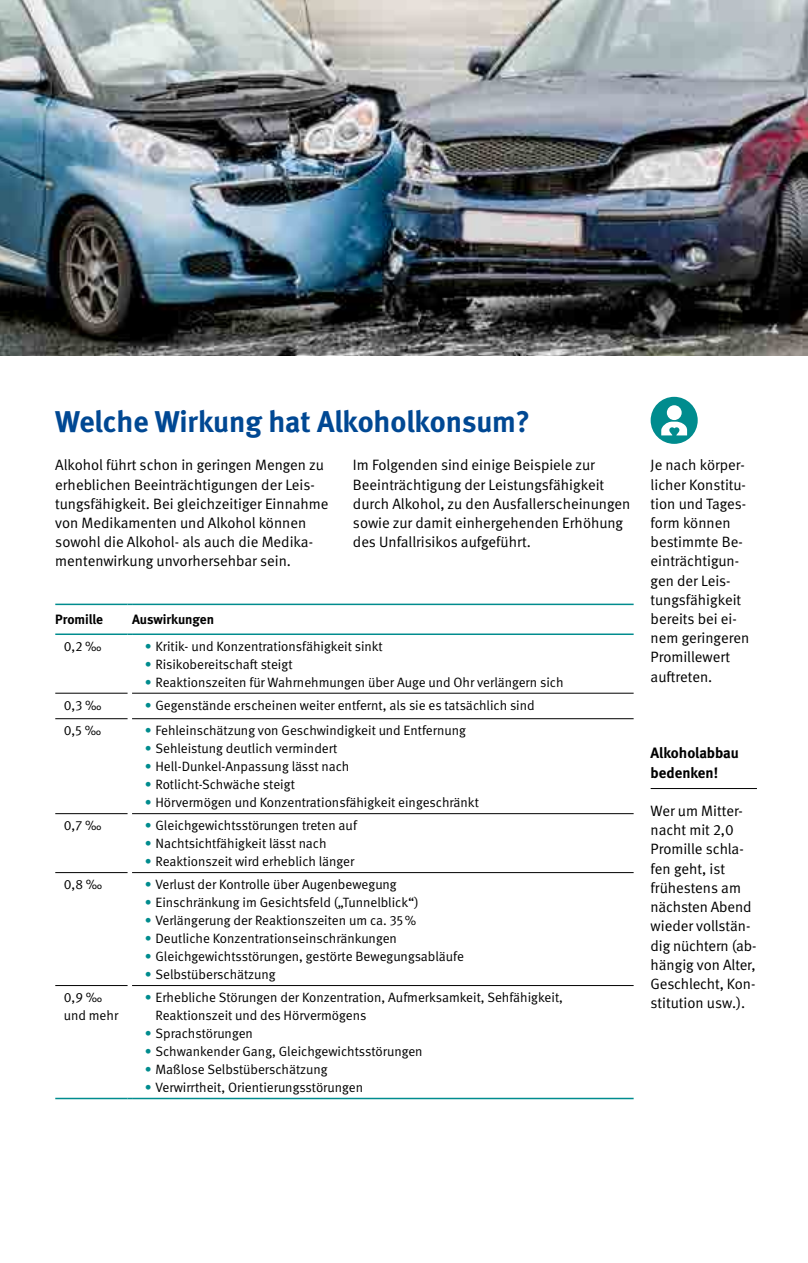
<style>
.page{position:relative;width:808px;height:1263px;background:#fff}
.page>*{position:absolute;margin:0;border:0;box-sizing:border-box;transform-origin:0 0}
.t1{font:700 30px "DGUV Meta";letter-spacing:-.005em;color:#004893}
.t2{font:15px/19.2px "DGUV Meta";color:#000}
.t3{font:700 15px/19.2px "DGUV Meta";letter-spacing:-.005em;color:#000}
.t4{font:13.5px/18px "DGUV Meta";color:#000}
.t5{font:700 13.5px "DGUV Meta";color:#000}
.s1{color:#008c8e}
</style>
<div class="page">
<img style="left:0;top:0;width:808px;height:355px">
<div style="left:651px;top:397px;width:47px;height:47px;background:#008c8e;border-radius:50%"></div>
<div style="left:667px;top:405px;width:15px;height:15px;background:#fff;border-radius:50%"></div>
<svg style="left:661px;top:422px;width:26px;height:13px"></svg>
<hr style="left:651px;top:788px;width:106px;height:1px;background:#000">
<hr style="left:55px;top:693px;width:73px;height:1px;background:#000">
<hr style="left:132px;top:693px;width:502px;height:1px;background:#000">
<hr style="left:55px;top:718px;width:73px;height:1px;background:#000">
<hr style="left:132px;top:718px;width:502px;height:1px;background:#000">
<hr style="left:55px;top:813px;width:73px;height:1px;background:#000">
<hr style="left:132px;top:813px;width:502px;height:1px;background:#000">
<hr style="left:55px;top:872px;width:73px;height:1px;background:#000">
<hr style="left:132px;top:872px;width:502px;height:1px;background:#000">
<hr style="left:55px;top:985px;width:73px;height:1px;background:#000">
<hr style="left:132px;top:985px;width:502px;height:1px;background:#000">
<hr style="left:55px;top:604px;width:73px;height:1px;background:#008c8e">
<hr style="left:132px;top:604px;width:502px;height:1px;background:#008c8e">
<hr style="left:55px;top:633px;width:73px;height:2px;background:#008c8e">
<hr style="left:132px;top:633px;width:502px;height:2px;background:#008c8e">
<hr style="left:55px;top:1098px;width:73px;height:1px;background:#008c8e">
<hr style="left:132px;top:1098px;width:502px;height:1px;background:#008c8e">
<h1 class="t1" style="left:55px;top:404px;width:476px">Welche Wirkung hat Alkoholkonsum?</h1>
<p class="t2" style="left:55px;top:456px;width:275px">Alkohol führt schon in geringen Mengen zu erheblichen Beeinträchtigungen der Leis&shy;tungsfähigkeit. Bei gleichzeitiger Einnahme von Medikamenten und Alkohol können sowohl die Alkohol- als auch die Medika&shy;mentenwirkung unvorhersehbar sein.</p>
<p class="t2" style="left:353px;top:456px;width:279px">Im Folgenden sind einige Beispiele zur Beeinträchtigung der Leistungsfähigkeit durch Alkohol, zu den Ausfallerscheinungen sowie zur damit einhergehenden Erhöhung des Unfallrisikos aufgeführt.</p>
<p class="t5" style="left:55px;top:612px;width:49px">Promille</p>
<p class="t5" style="left:132px;top:612px;width:83px">Auswirkungen</p>
<p class="t4" style="left:64px;top:637px;width:39px">0,2 ‰</p>
<p class="t4" style="left:145px;top:637px;width:239px"><span class="s1">•</span> Kritik- und Konzentrationsfähigkeit sinkt</p>
<p class="t4" style="left:145px;top:655px;width:149px"><span class="s1">•</span> Risikobereitschaft steigt</p>
<p class="t4" style="left:145px;top:673px;width:420px"><span class="s1">•</span> Reaktionszeiten für Wahrnehmungen über Auge und Ohr verlängern sich</p>
<p class="t4" style="left:64px;top:696px;width:39px">0,3 ‰</p>
<p class="t4" style="left:145px;top:696px;width:391px"><span class="s1">•</span> Gegenstände erscheinen weiter entfernt, als sie es tatsächlich sind</p>
<p class="t4" style="left:64px;top:722px;width:39px">0,5 ‰</p>
<p class="t4" style="left:145px;top:722px;width:323px"><span class="s1">•</span> Fehleinschätzung von Geschwindigkeit und Entfernung</p>
<p class="t4" style="left:145px;top:740px;width:194px"><span class="s1">•</span> Sehleistung deutlich vermindert</p>
<p class="t4" style="left:145px;top:758px;width:206px"><span class="s1">•</span> Hell-Dunkel-Anpassung lässt nach</p>
<p class="t4" style="left:145px;top:776px;width:152px"><span class="s1">•</span> Rotlicht-Schwäche steigt</p>
<p class="t4" style="left:145px;top:794px;width:335px"><span class="s1">•</span> Hörvermögen und Konzentrationsfähigkeit eingeschränkt</p>
<p class="t4" style="left:64px;top:817px;width:39px">0,7 ‰</p>
<p class="t4" style="left:145px;top:817px;width:214px"><span class="s1">•</span> Gleichgewichtsstörungen treten auf</p>
<p class="t4" style="left:145px;top:835px;width:183px"><span class="s1">•</span> Nachtsichtfähigkeit lässt nach</p>
<p class="t4" style="left:145px;top:853px;width:211px"><span class="s1">•</span> Reaktionszeit wird erheblich länger</p>
<p class="t4" style="left:64px;top:876px;width:40px">0,8 ‰</p>
<p class="t4" style="left:145px;top:876px;width:253px"><span class="s1">•</span> Verlust der Kontrolle über Augenbewegung</p>
<p class="t4" style="left:145px;top:894px;width:275px"><span class="s1">•</span> Einschränkung im Gesichtsfeld („Tunnelblick“)</p>
<p class="t4" style="left:145px;top:912px;width:273px"><span class="s1">•</span> Verlängerung der Reaktionszeiten um ca. 35%</p>
<p class="t4" style="left:145px;top:930px;width:254px"><span class="s1">•</span> Deutliche Konzentrationseinschränkungen</p>
<p class="t4" style="left:145px;top:948px;width:321px"><span class="s1">•</span> Gleichgewichtsstörungen, gestörte Bewegungsabläufe</p>
<p class="t4" style="left:145px;top:966px;width:132px"><span class="s1">•</span> Selbstüberschätzung</p>
<p class="t4" style="left:64px;top:989px;width:56px">0,9 ‰ und mehr</p>
<p class="t4" style="left:155px;top:989px;width:409px;text-indent:-11px"><span class="s1">•</span> Erhebliche Störungen der Konzentration, Aufmerksamkeit, Sehfähigkeit,<br>Reaktionszeit und des Hörvermögens</p>
<p class="t4" style="left:145px;top:1025px;width:110px"><span class="s1">•</span> Sprachstörungen</p>
<p class="t4" style="left:145px;top:1043px;width:279px"><span class="s1">•</span> Schwankender Gang, Gleichgewichtsstörungen</p>
<p class="t4" style="left:145px;top:1061px;width:184px"><span class="s1">•</span> Maßlose Selbstüberschätzung</p>
<p class="t4" style="left:145px;top:1079px;width:220px"><span class="s1">•</span> Verwirrtheit, Orientierungsstörungen</p>
<p class="t2" style="left:651px;top:456px;width:100px">Je nach körper&shy;licher Konstitu&shy;tion und Tages&shy;form können bestimmte Be&shy;einträchtigun&shy;gen der Leis&shy;tungsfähigkeit bereits bei ei&shy;nem geringeren<br>Promillewert auf-treten.</p>
<p class="t3" style="left:651px;top:744px;width:90px">Alkoholabbau bedenken!</p>
<p class="t2" style="left:651px;top:802px;width:107px">Wer um Mitter&shy;nacht mit 2,0<br>Promille schla&shy;fen geht, ist frühestens am nächsten Abend wieder vollstän&shy;dig nüchtern (ab&shy;hängig von Alter,<br>Geschlecht, Kon&shy;stitution usw.).</p>
</div>
